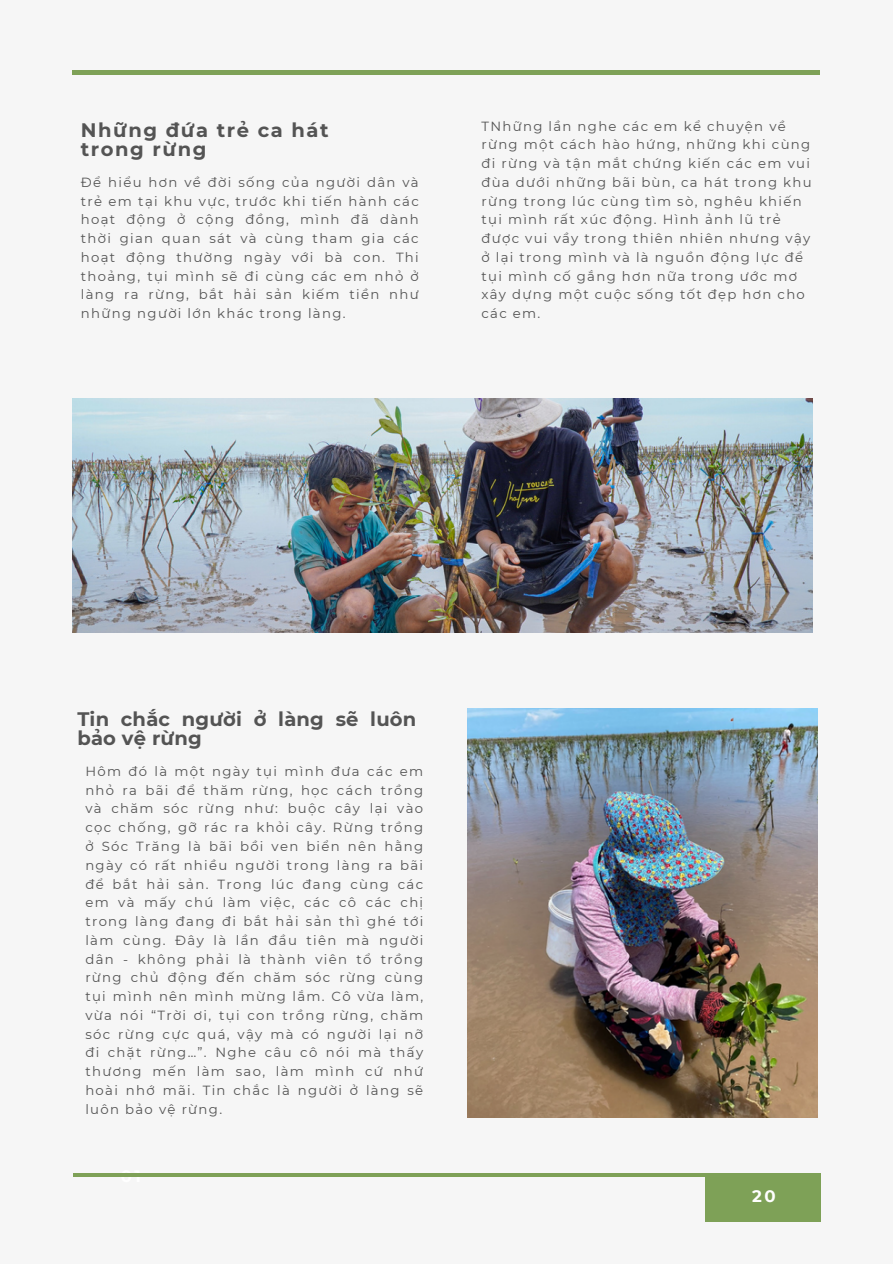
<style>
.page{position:relative;width:893px;height:1264px;background:#fff}
.page>*{position:absolute;margin:0;border:0;box-sizing:border-box;transform-origin:0 0}
.t1{font:700 19.5px/19.2px "Montserrat";letter-spacing:.01em;color:#545454}
.t2{font:700 19.5px/19.2px "Montserrat";letter-spacing:.08em;color:#545454}
.t3{font:700 16.5px "Montserrat";color:#fff}
.t4{font:13.2px/18.8px "Montserrat";letter-spacing:.1em;color:#545454;text-align:justify}
</style>
<div class="page">
<div style="left:0;top:0;width:892px;height:1263px;background:#f6f6f6"></div>
<hr style="left:72px;top:71px;width:747px;height:3px;background:#7ea157">
<img style="left:73px;top:398px;width:739px;height:234px">
<div style="left:705px;top:1174px;width:115px;height:46px;background:#7ea157"></div>
<hr style="left:73px;top:1173px;width:747px;height:3px;background:#7ea157">
<img style="left:467px;top:708px;width:350px;height:409px">
<p class="t2" style="left:81px;top:120px;width:249px">Những đứa trẻ ca hát trong rừng</p>
<h1 class="t4" style="left:81px;top:173px;width:339px">Để hiểu hơn về đời sống của người dân và trẻ em tại khu vực, trước khi tiến hành các hoạt động ở cộng đồng, mình đã dành thời gian quan sát và cùng tham gia các hoạt động thường ngày với bà con. Thi thoảng, tụi mình sẽ đi cùng các em nhỏ ở làng ra rừng, bắt hải sản kiếm tiền như những người lớn khác trong làng.</h1>
<p class="t4" style="left:481px;top:116px;width:332px;text-align:left">TNhững lần nghe các em kể chuyện về rừng một cách hào hứng, những khi cùng đi rừng và tận mắt chứng kiến các em vui đùa dưới những bãi bùn, ca hát trong khu rừng trong lúc cùng tìm sò, nghêu khiến tụi mình rất xúc động. Hình ảnh lũ trẻ được vui vầy trong thiên nhiên nhưng vậy ở lại trong mình và là nguồn động lực để tụi mình cố gắng hơn nữa trong ước mơ xây dựng một cuộc sống tốt đẹp hơn cho các em.</p>
<p class="t1" style="left:77px;top:709px;width:340px">Tin chắc người ở làng sẽ luôn bảo vệ rừng</p>
<p class="t4" style="left:85px;top:761px;width:339px">Hôm đó là một ngày tụi mình đưa các em nhỏ ra bãi để thăm rừng, học cách trồng và chăm sóc rừng như: buộc cây lại vào cọc chống, gỡ rác ra khỏi cây. Rừng trồng ở Sóc Trăng là bãi bồi ven biển nên hằng ngày có rất nhiều người trong làng ra bãi để bắt hải sản. Trong lúc đang cùng các em và mấy chú làm việc, các cô các chị trong làng đang đi bắt hải sản thì ghé tới làm cùng. Đây là lần đầu tiên mà người dân - không phải là thành viên tổ trồng rừng chủ động đến chăm sóc rừng cùng tụi mình nên mình mừng lắm. Cô vừa làm, vừa nói “Trời ơi, tụi con trồng rừng, chăm sóc rừng cực quá, vậy mà có người lại nỡ đi chặt rừng…”. Nghe câu cô nói mà thấy thương mến làm sao, làm mình cứ nhứ hoài nhớ mãi. Tin chắc là người ở làng sẽ luôn bảo vệ rừng.</p>
<p class="t3" style="left:752px;top:1186px;width:25px">20</p>
</div>
